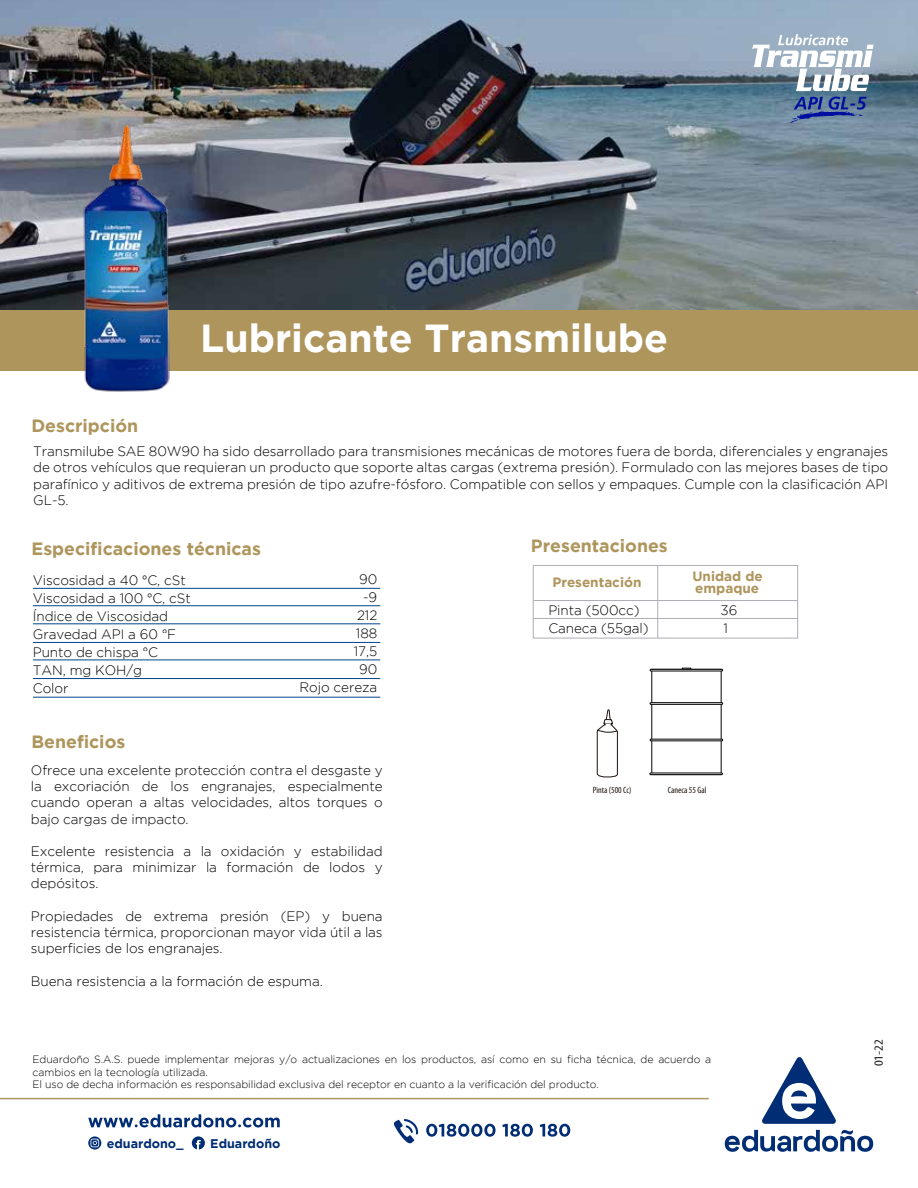
<style>
.page{position:relative;width:918px;height:1188px;background:#fff}
.page>*{position:absolute;margin:0;border:0;box-sizing:border-box;transform-origin:0 0}
.t1{font:700 39px "Gotham";color:#fff}
.t2{font:700 17.7px "Gotham";color:#ae955c}
.t3{font:300 13.65px/18px "Gotham";letter-spacing:-.005em;color:#000102;text-align:justify}
.t4{font:700 13.5px/12px "Gotham";color:#ae955c}
.t5{font:700 12.6px "Gotham";color:#002d74}
.t6{font:condensed 12.45px "Myriad Pro";color:#221e1f;scale:1.2 1}
.t7{font:300 10.65px/12.6px "Gotham";letter-spacing:-.005em;color:#000102}
.t8{font:condensed 9.15px "Myriad Pro";color:#1e120d}
</style>
<div class="page">
<img style="left:0;top:0;width:918px;height:310px">
<div style="left:0;top:310px;width:918px;height:60px;background:#ae955c"></div>
<hr style="left:33px;top:588px;width:347px;height:1px;background:#00448d">
<hr style="left:33px;top:605px;width:347px;height:1px;background:#00448d">
<hr style="left:33px;top:624px;width:347px;height:1px;background:#00448d">
<hr style="left:33px;top:642px;width:347px;height:1px;background:#00448d">
<hr style="left:33px;top:660px;width:347px;height:1px;background:#00448d">
<hr style="left:33px;top:678px;width:347px;height:1px;background:#00448d">
<hr style="left:33px;top:697px;width:347px;height:1px;background:#00448d">
<div style="left:650px;top:702px;width:73px;height:3px;border:1px solid #000200"></div>
<div style="left:650px;top:739px;width:73px;height:2px;border:1px solid #000200"></div>
<div style="left:650px;top:669px;width:73px;height:2px;border:1px solid #000200"></div>
<div style="left:650px;top:773px;width:73px;height:2px;border:1px solid #000200"></div>
<svg style="left:596px;top:709px;width:22px;height:68px"></svg>
<hr style="left:533px;top:600px;width:265px;height:1px;background:#aeadb3">
<hr style="left:533px;top:618px;width:265px;height:1px;background:#aeadb3">
<hr style="left:657px;top:565px;width:1px;height:73px;background:#aeadb3">
<div style="left:533px;top:565px;width:265px;height:73px;border:1px solid #aeadb3"></div>
<svg style="left:789px;top:97px;width:78px;height:27px;background:#51699f"></svg>
<svg style="left:752px;top:34px;width:122px;height:57px"></svg>
<hr style="left:0;top:1098px;width:709px;height:1px;background:#ae955c">
<svg style="left:426px;top:1124px;width:70px;height:13px"></svg>
<svg style="left:502px;top:1124px;width:31px;height:13px"></svg>
<svg style="left:540px;top:1124px;width:30px;height:13px"></svg>
<svg style="left:393px;top:1119px;width:25px;height:25px"></svg>
<svg style="left:88px;top:1114px;width:192px;height:13px"></svg>
<svg style="left:88px;top:1136px;width:13px;height:14px"></svg>
<svg style="left:192px;top:1136px;width:13px;height:14px"></svg>
<svg style="left:762px;top:1057px;width:74px;height:67px"></svg>
<svg style="left:725px;top:1130px;width:148px;height:22px"></svg>
<img style="left:76px;top:120px;width:99px;height:272px">
<p class="t2" style="left:31px;top:415px;width:108px">Descripción</p>
<h1 class="t1" style="left:200px;top:315px;width:469px">Lubricante Transmilube</h1>
<p class="t3" style="left:33px;top:443px;width:857px;line-height:16.2px">Transmilube SAE 80W90 ha sido desarrollado para transmisiones mecánicas de motores fuera de borda, diferenciales y engranajes de otros vehículos que requieran un producto que soporte altas cargas (extrema presión). Formulado con las mejores bases de tipo parafínico y aditivos de extrema presión de tipo azufre-fósforo. Compatible con sellos y empaques. Cumple con la clasificación API GL-5.</p>
<p class="t2" style="left:31px;top:538px;width:231px">Especificaciones técnicas</p>
<p class="t3" style="left:33px;top:571px;width:160px;text-align:left">Viscosidad a 40 ºC, cSt<br>Viscosidad a 100 ºC, cSt<br>Índice de Viscosidad<br>Gravedad API a 60 ºF<br>Punto de chispa ºC<br>TAN, mg KOH/g<br>Color</p>
<p class="t3" style="left:300px;top:570px;width:79px;text-align:right">90<br>-9<br>212<br>188<br>17,5<br>90<br>Rojo cereza</p>
<p class="t2" style="left:31px;top:732px;width:95px">Beneficios</p>
<p class="t3" style="left:31px;top:762px;width:353px;line-height:16.2px">Ofrece una excelente protección contra el desgaste y la excoriación de los engranajes, especialmente cuando operan a altas velocidades, altos torques o bajo cargas de impacto.</p>
<p class="t3" style="left:31px;top:843px;width:353px;line-height:16.2px">Excelente resistencia a la oxidación y estabilidad térmica, para minimizar la formación de lodos y depósitos.</p>
<p class="t3" style="left:31px;top:908px;width:353px;line-height:16.2px">Propiedades de extrema presión (EP) y buena resistencia térmica, proporcionan mayor vida útil a las superficies de los engranajes.</p>
<p class="t3" style="left:31px;top:972px;width:293px">Buena resistencia a la formación de espuma.</p>
<p class="t2" style="left:531px;top:536px;width:138px">Presentaciones</p>
<p class="t4" style="left:552px;top:576px;width:91px">Presentación</p>
<p class="t4" style="left:692px;top:570px;width:72px">Unidad de empaque</p>
<p class="t3" style="left:548px;top:601px;width:102px">Pinta (500cc)<br>Caneca (55gal)</p>
<p class="t3" style="left:721px;top:601px;width:18px">36<br>1</p>
<p class="t8" style="left:593px;top:785px;width:40px">Pinta (500 Cc)</p>
<p class="t8" style="left:668px;top:785px;width:40px">Caneca 55 Gal</p>
<p class="t7" style="left:33px;top:1053px;width:680px">Eduardoño S.A.S. puede implementar mejoras y/o actualizaciones en los productos, así como en su ficha técnica, de acuerdo a cambios en la tecnología utilizada.<br>El uso de decha información es responsabilidad exclusiva del receptor en cuanto a la verificación del producto.</p>
<p class="t5" style="left:107px;top:1136px;width:79px">eduardono_</p>
<p class="t5" style="left:210px;top:1136px;width:72px">Eduardoño</p>
<p class="t6" style="left:872px;top:1066px;width:24px;rotate:-90deg">01-22</p>
</div>
